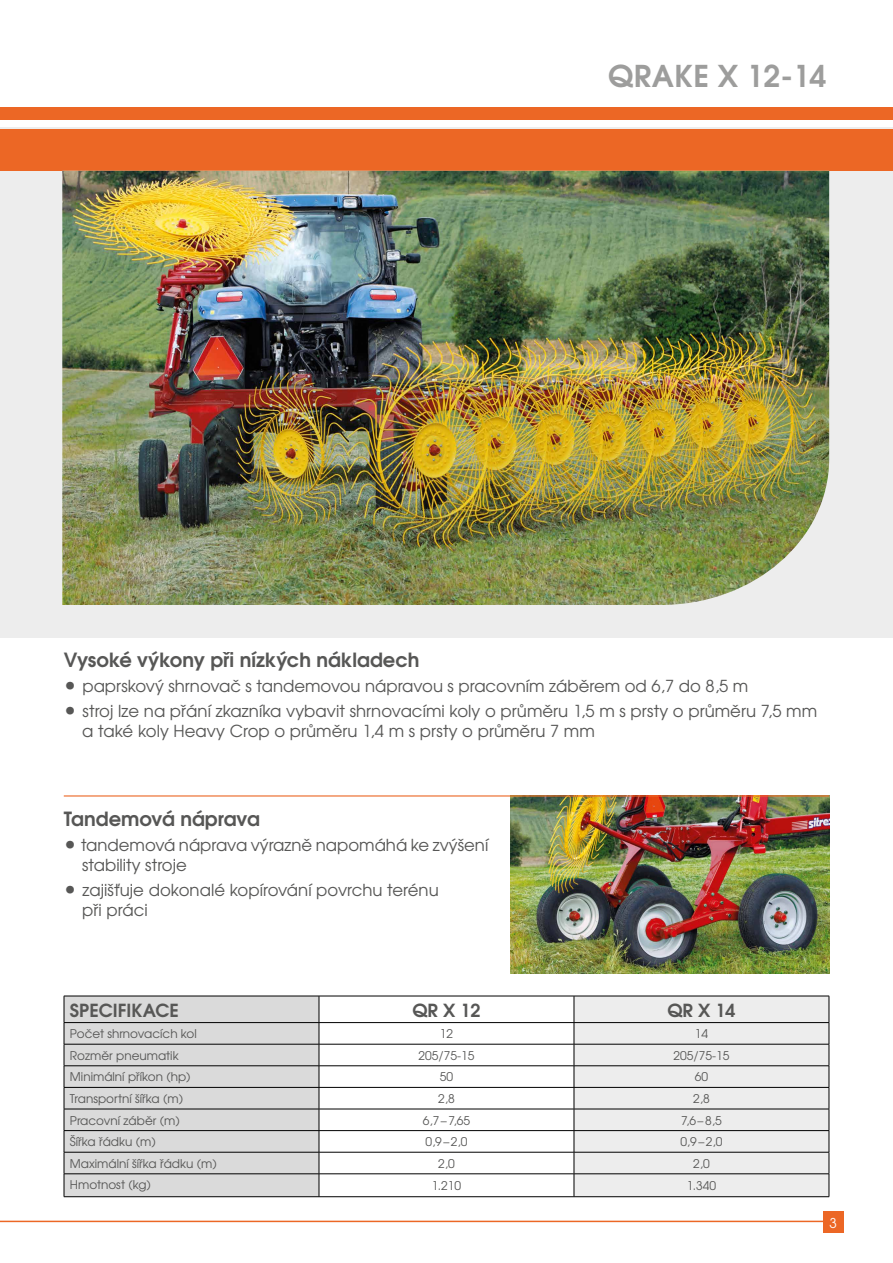
<style>
.page{position:relative;width:893px;height:1263px;background:#fff}
.page>*{position:absolute;margin:0;border:0;box-sizing:border-box;transform-origin:0 0}
.t1{font:700 30px "Te X Gyre Adventor";letter-spacing:.015em;color:#9d9d9c}
.t2{font:700 19.5px "Te X Gyre Adventor";color:#575756}
.t3{font:700 18px "Te X Gyre Adventor";color:#575756}
.t4{font:16.5px/19.8px "Te X Gyre Adventor";color:#575756}
.t5{font:13.5px "Te X Gyre Adventor";color:#fff}
.t6{font:12px "Te X Gyre Adventor";color:#575756}
.s1{font-size:21px}
</style>
<div class="page">
<div style="left:0;top:128px;width:893px;height:510px;background:#ededed"></div>
<div style="left:0;top:107px;width:893px;height:13px;background:#ec6725"></div>
<div style="left:0;top:129px;width:893px;height:42px;background:#ec6725"></div>
<hr style="left:0;top:1221px;width:833px;height:1px;background:#ec6725">
<div style="left:823px;top:1211px;width:20px;height:22px;background:#ec6725"></div>
<img style="left:62px;top:171px;width:767px;height:434px">
<div style="left:65px;top:997px;width:254px;height:199px;background:#dadada"></div>
<div style="left:575px;top:997px;width:254px;height:199px;background:#ededed"></div>
<hr style="left:64px;top:996px;width:255px;height:1px;background:#000">
<svg style="left:64px;top:996px;width:1px;height:200px"></svg>
<hr style="left:574px;top:996px;width:255px;height:1px;background:#000">
<svg style="left:319px;top:996px;width:256px;height:200px"></svg>
<hr style="left:319px;top:1196px;width:255px;height:1px;background:#000">
<svg style="left:829px;top:996px;width:1px;height:200px"></svg>
<hr style="left:64px;top:1022px;width:255px;height:1px;background:#000">
<hr style="left:319px;top:1022px;width:255px;height:1px;background:#000">
<hr style="left:574px;top:1022px;width:255px;height:1px;background:#000">
<hr style="left:64px;top:1044px;width:255px;height:1px;background:#000">
<hr style="left:319px;top:1044px;width:255px;height:1px;background:#000">
<hr style="left:574px;top:1044px;width:255px;height:1px;background:#000">
<hr style="left:319px;top:1065px;width:255px;height:1px;background:#000">
<hr style="left:574px;top:1065px;width:255px;height:1px;background:#000">
<hr style="left:64px;top:1065px;width:255px;height:1px;background:#000">
<hr style="left:319px;top:1087px;width:255px;height:1px;background:#000">
<hr style="left:574px;top:1087px;width:255px;height:1px;background:#000">
<hr style="left:64px;top:1087px;width:255px;height:1px;background:#000">
<hr style="left:64px;top:1109px;width:255px;height:1px;background:#000">
<hr style="left:319px;top:1109px;width:255px;height:1px;background:#000">
<hr style="left:574px;top:1109px;width:255px;height:1px;background:#000">
<hr style="left:64px;top:1130px;width:255px;height:1px;background:#000">
<hr style="left:64px;top:1152px;width:255px;height:1px;background:#000">
<hr style="left:319px;top:1130px;width:255px;height:1px;background:#000">
<hr style="left:574px;top:1130px;width:255px;height:1px;background:#000">
<hr style="left:64px;top:1173px;width:255px;height:1px;background:#000">
<hr style="left:64px;top:1196px;width:255px;height:1px;background:#000">
<hr style="left:319px;top:1152px;width:255px;height:1px;background:#000">
<hr style="left:574px;top:1152px;width:255px;height:1px;background:#000">
<hr style="left:574px;top:1173px;width:255px;height:1px;background:#000">
<hr style="left:574px;top:1196px;width:255px;height:1px;background:#000">
<img style="left:510px;top:796px;width:319px;height:177px">
<hr style="left:64px;top:795px;width:765px;height:1px;background:#ec6725">
<h1 class="t1" style="left:608px;top:49px;width:220px">QRAKE X 12-14</h1>
<p class="t2" style="left:64px;top:642px;width:357px">Vysoké výkony při nízkých nákladech</p>
<p class="t4" style="left:64px;top:675px;width:686px"><span class="s1">•</span> paprskový shrnovač s tandemovou nápravou s pracovním záběrem od 6,7 do 8,5 m</p>
<p class="t4" style="left:82px;top:700px;width:736px;text-indent:-18px"><span class="s1">•</span> stroj lze na přání zkazníka vybavit shrnovacími koly o průměru 1,5 m s prsty o průměru 7,5 mm a také koly Heavy Crop o průměru 1,4 m s prsty o průměru 7 mm</p>
<p class="t2" style="left:64px;top:801px;width:198px">Tandemová náprava</p>
<p class="t4" style="left:82px;top:834px;width:408px;text-indent:-18px"><span class="s1">•</span> tandemová náprava výrazně napomáhá ke zvýšení stability stroje</p>
<p class="t4" style="left:82px;top:879px;width:358px;text-indent:-18px"><span class="s1">•</span> zajišťuje dokonalé kopírování povrchu terénu při práci</p>
<p class="t3" style="left:70px;top:994px;width:110px">SPECIFIKACE</p>
<p class="t3" style="left:412px;top:994px;width:70px">QR X 12</p>
<p class="t3" style="left:667px;top:994px;width:70px">QR X 14</p>
<p class="t6" style="left:70px;top:1024px;width:128px">Počet shrnovacích kol</p>
<p class="t6" style="left:440px;top:1024px;width:15px">12</p>
<p class="t6" style="left:695px;top:1024px;width:15px">14</p>
<p class="t6" style="left:70px;top:1046px;width:110px">Rozměr pneumatik</p>
<p class="t6" style="left:419px;top:1046px;width:57px">205/75-15</p>
<p class="t6" style="left:674px;top:1046px;width:57px">205/75-15</p>
<p class="t6" style="left:70px;top:1067px;width:122px">Minimální příkon (hp)</p>
<p class="t6" style="left:440px;top:1067px;width:15px">50</p>
<p class="t6" style="left:695px;top:1067px;width:15px">60</p>
<p class="t6" style="left:70px;top:1089px;width:115px">Transportní šířka (m)</p>
<p class="t6" style="left:438px;top:1089px;width:18px">2,8</p>
<p class="t6" style="left:693px;top:1089px;width:18px">2,8</p>
<p class="t6" style="left:70px;top:1111px;width:111px">Pracovní záběr (m)</p>
<p class="t6" style="left:423px;top:1111px;width:49px">6,7–7,65</p>
<p class="t6" style="left:681px;top:1111px;width:42px">7,6–8,5</p>
<p class="t6" style="left:70px;top:1132px;width:87px">Šířka řádku (m)</p>
<p class="t6" style="left:425px;top:1132px;width:44px">0,9–2,0</p>
<p class="t6" style="left:680px;top:1132px;width:44px">0,9–2,0</p>
<p class="t6" style="left:70px;top:1154px;width:148px">Maximální šířka řádku (m)</p>
<p class="t6" style="left:438px;top:1154px;width:18px">2,0</p>
<p class="t6" style="left:693px;top:1154px;width:18px">2,0</p>
<p class="t6" style="left:70px;top:1175px;width:83px">Hmotnost (kg)</p>
<p class="t6" style="left:432px;top:1176px;width:31px">1.210</p>
<p class="t6" style="left:687px;top:1176px;width:31px">1.340</p>
<p class="t5" style="left:829px;top:1212px;width:9px">3</p>
</div>
